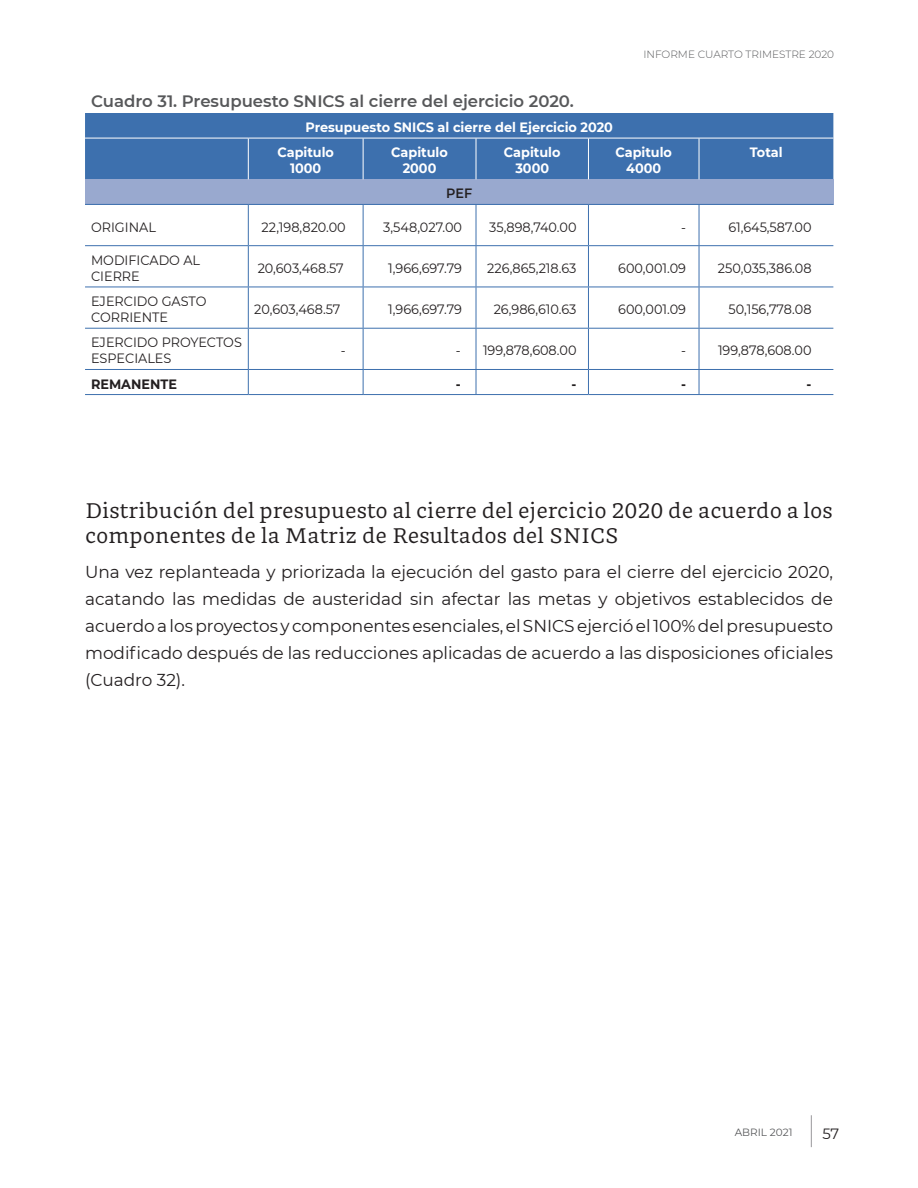
<style>
.page{position:relative;width:918px;height:1188px;background:#fff}
.page>*{position:absolute;margin:0;border:0;box-sizing:border-box;transform-origin:0 0}
.sub_title_3{font:21px/25.2px "GMX";color:#231f20}
.body_text{font:17.25px/27px "Montserrat";color:#231f20;text-align:justify}
.Title_table{font:600 16.5px "Montserrat";color:#57585a}
.t1{font:14.85px "Montserrat";color:#231f20}
.table_text{font:13.5px/16.2px "Montserrat";color:#231f20;scale:.95 1}
.table_text-2{font:700 13.5px/16.2px "Montserrat";color:#fff;text-align:center;scale:.95 1}
.table_text-3{font:700 13.5px "Montserrat";color:#231f20;scale:.95 1}
.table_text-4{font:600 13.5px "Montserrat";color:#231f20;scale:.95 1}
.t2{font:300 10.5px "Montserrat";color:#57585a}
.t3{font:10.5px "Montserrat";color:#57585a}
</style>
<div class="page">
<hr style="left:811px;top:1115px;width:1px;height:32px;background:#99989b">
<div style="left:85px;top:113px;width:748px;height:66px;background:#3d70ae"></div>
<div style="left:85px;top:179px;width:748px;height:25px;background:#99a9cf"></div>
<hr style="left:248px;top:138px;width:1px;height:41px;background:#fff">
<hr style="left:363px;top:138px;width:1px;height:41px;background:#fff">
<hr style="left:476px;top:138px;width:1px;height:41px;background:#fff">
<hr style="left:588px;top:138px;width:1px;height:41px;background:#fff">
<hr style="left:699px;top:138px;width:1px;height:41px;background:#fff">
<hr style="left:85px;top:204px;width:163px;height:1px;background:#3d70ae">
<hr style="left:85px;top:245px;width:163px;height:1px;background:#3d70ae">
<hr style="left:85px;top:287px;width:163px;height:1px;background:#3d70ae">
<hr style="left:85px;top:328px;width:163px;height:1px;background:#3d70ae">
<hr style="left:248px;top:205px;width:1px;height:40px;background:#3d70ae">
<hr style="left:248px;top:246px;width:1px;height:41px;background:#3d70ae">
<hr style="left:248px;top:287px;width:1px;height:41px;background:#3d70ae">
<hr style="left:248px;top:329px;width:1px;height:40px;background:#3d70ae">
<hr style="left:248px;top:204px;width:115px;height:1px;background:#3d70ae">
<hr style="left:363px;top:204px;width:113px;height:1px;background:#3d70ae">
<hr style="left:476px;top:204px;width:112px;height:1px;background:#3d70ae">
<hr style="left:588px;top:204px;width:111px;height:1px;background:#3d70ae">
<hr style="left:363px;top:205px;width:1px;height:40px;background:#3d70ae">
<hr style="left:476px;top:205px;width:1px;height:40px;background:#3d70ae">
<hr style="left:363px;top:246px;width:1px;height:41px;background:#3d70ae">
<hr style="left:476px;top:246px;width:1px;height:41px;background:#3d70ae">
<hr style="left:363px;top:287px;width:1px;height:41px;background:#3d70ae">
<hr style="left:476px;top:287px;width:1px;height:41px;background:#3d70ae">
<hr style="left:363px;top:329px;width:1px;height:40px;background:#3d70ae">
<hr style="left:476px;top:329px;width:1px;height:40px;background:#3d70ae">
<hr style="left:248px;top:245px;width:115px;height:1px;background:#3d70ae">
<hr style="left:363px;top:245px;width:113px;height:1px;background:#3d70ae">
<hr style="left:476px;top:245px;width:112px;height:1px;background:#3d70ae">
<hr style="left:588px;top:245px;width:111px;height:1px;background:#3d70ae">
<hr style="left:248px;top:287px;width:115px;height:1px;background:#3d70ae">
<hr style="left:363px;top:287px;width:113px;height:1px;background:#3d70ae">
<hr style="left:476px;top:287px;width:112px;height:1px;background:#3d70ae">
<hr style="left:588px;top:287px;width:111px;height:1px;background:#3d70ae">
<hr style="left:248px;top:328px;width:115px;height:1px;background:#3d70ae">
<hr style="left:363px;top:328px;width:113px;height:1px;background:#3d70ae">
<hr style="left:476px;top:328px;width:112px;height:1px;background:#3d70ae">
<hr style="left:588px;top:328px;width:111px;height:1px;background:#3d70ae">
<hr style="left:588px;top:205px;width:1px;height:40px;background:#3d70ae">
<hr style="left:699px;top:205px;width:1px;height:40px;background:#3d70ae">
<hr style="left:588px;top:246px;width:1px;height:41px;background:#3d70ae">
<hr style="left:699px;top:246px;width:1px;height:41px;background:#3d70ae">
<hr style="left:588px;top:287px;width:1px;height:41px;background:#3d70ae">
<hr style="left:699px;top:287px;width:1px;height:41px;background:#3d70ae">
<hr style="left:588px;top:329px;width:1px;height:40px;background:#3d70ae">
<hr style="left:699px;top:329px;width:1px;height:40px;background:#3d70ae">
<hr style="left:699px;top:204px;width:134px;height:1px;background:#3d70ae">
<hr style="left:699px;top:245px;width:134px;height:1px;background:#3d70ae">
<hr style="left:699px;top:287px;width:134px;height:1px;background:#3d70ae">
<hr style="left:699px;top:328px;width:134px;height:1px;background:#3d70ae">
<hr style="left:85px;top:369px;width:163px;height:1px;background:#3d70ae">
<hr style="left:248px;top:369px;width:115px;height:1px;background:#3d70ae">
<hr style="left:363px;top:369px;width:113px;height:1px;background:#3d70ae">
<hr style="left:476px;top:369px;width:112px;height:1px;background:#3d70ae">
<hr style="left:588px;top:369px;width:111px;height:1px;background:#3d70ae">
<hr style="left:699px;top:369px;width:134px;height:1px;background:#3d70ae">
<hr style="left:85px;top:394px;width:163px;height:1px;background:#3d70ae">
<hr style="left:248px;top:394px;width:115px;height:1px;background:#3d70ae">
<hr style="left:363px;top:394px;width:113px;height:1px;background:#3d70ae">
<hr style="left:476px;top:394px;width:112px;height:1px;background:#3d70ae">
<hr style="left:588px;top:394px;width:111px;height:1px;background:#3d70ae">
<hr style="left:699px;top:394px;width:134px;height:1px;background:#3d70ae">
<hr style="left:85px;top:138px;width:163px;height:1px;background:#fff">
<hr style="left:248px;top:138px;width:115px;height:1px;background:#fff">
<hr style="left:363px;top:138px;width:113px;height:1px;background:#fff">
<hr style="left:476px;top:138px;width:112px;height:1px;background:#fff">
<hr style="left:588px;top:138px;width:111px;height:1px;background:#fff">
<hr style="left:699px;top:138px;width:134px;height:1px;background:#fff">
<svg style="left:248px;top:370px;width:1px;height:24px"></svg>
<svg style="left:363px;top:370px;width:1px;height:24px"></svg>
<svg style="left:476px;top:370px;width:1px;height:24px"></svg>
<svg style="left:588px;top:370px;width:1px;height:24px"></svg>
<svg style="left:699px;top:370px;width:1px;height:24px"></svg>
<p class="t2" style="left:643px;top:47px;width:192px">INFORME CUARTO TRIMESTRE 2020</p>
<p class="Title_table" style="left:91px;top:89px;width:484px">Cuadro 31. Presupuesto SNICS al cierre del ejercicio 2020.</p>
<p class="table_text-2" style="left:305px;top:119px;width:325px">Presupuesto SNICS al cierre del Ejercicio 2020</p>
<p class="table_text-2" style="left:277px;top:144px;width:61px">Capitulo<br>1000</p>
<p class="table_text-2" style="left:391px;top:144px;width:61px">Capitulo<br>2000</p>
<p class="table_text-2" style="left:504px;top:144px;width:61px">Capitulo<br>3000</p>
<p class="table_text-2" style="left:615px;top:144px;width:61px">Capitulo<br>4000</p>
<p class="table_text-2" style="left:750px;top:144px;width:36px">Total</p>
<p class="table_text-4" style="left:446px;top:184px;width:29px">PEF</p>
<p class="table_text" style="left:91px;top:218px;width:70px">ORIGINAL</p>
<p class="table_text" style="left:262px;top:218px;width:90px">22,198,820.00</p>
<p class="table_text" style="left:383px;top:218px;width:84px">3,548,027.00</p>
<p class="table_text" style="left:489px;top:218px;width:93px">35,898,740.00</p>
<p class="table_text" style="left:681px;top:218px;width:7px">-</p>
<p class="table_text" style="left:728px;top:218px;width:89px">61,645,587.00</p>
<p class="table_text" style="left:91px;top:251px;width:116px">MODIFICADO AL<br>CIERRE</p>
<p class="table_text" style="left:258px;top:259px;width:92px">20,603,468.57</p>
<p class="table_text" style="left:388px;top:259px;width:79px">1,966,697.79</p>
<p class="table_text" style="left:487px;top:259px;width:95px">226,865,218.63</p>
<p class="table_text" style="left:618px;top:259px;width:73px">600,001.09</p>
<p class="table_text" style="left:718px;top:259px;width:100px">250,035,386.08</p>
<p class="table_text" style="left:91px;top:293px;width:123px">EJERCIDO GASTO<br>CORRIENTE</p>
<p class="table_text" style="left:254px;top:301px;width:92px">20,603,468.57</p>
<p class="table_text" style="left:388px;top:301px;width:79px">1,966,697.79</p>
<p class="table_text" style="left:494px;top:301px;width:89px">26,986,610.63</p>
<p class="table_text" style="left:618px;top:301px;width:73px">600,001.09</p>
<p class="table_text" style="left:729px;top:301px;width:89px">50,156,778.08</p>
<p class="table_text" style="left:91px;top:334px;width:160px">EJERCIDO PROYECTOS<br>ESPECIALES</p>
<p class="table_text" style="left:341px;top:342px;width:7px">-</p>
<p class="table_text" style="left:456px;top:342px;width:7px">-</p>
<p class="table_text" style="left:483px;top:342px;width:100px">199,878,608.00</p>
<p class="table_text" style="left:681px;top:342px;width:7px">-</p>
<p class="table_text" style="left:718px;top:342px;width:100px">199,878,608.00</p>
<p class="table_text-3" style="left:91px;top:374px;width:92px">REMANENTE</p>
<p class="table_text-3" style="left:456px;top:374px;width:7px">-</p>
<p class="table_text-3" style="left:572px;top:374px;width:7px">-</p>
<p class="table_text-3" style="left:681px;top:374px;width:7px">-</p>
<p class="table_text-3" style="left:807px;top:374px;width:7px">-</p>
<p class="sub_title_3" style="left:85px;top:498px;width:749px">Distribución del presupuesto al cierre del ejercicio 2020 de acuerdo a los componentes de la Matriz de Resultados del SNICS</p>
<p class="body_text" style="left:85px;top:558px;width:749px">Una vez replanteada y priorizada la ejecución del gasto para el cierre del ejercicio 2020, acatando las medidas de austeridad sin afectar las metas y objetivos establecidos de acuerdo a los proyectos y componentes esenciales, el SNICS ejerció el 100% del presupuesto modificado después de las reducciones aplicadas de acuerdo a las disposiciones oficiales (Cuadro 32).</p>
<p class="t3" style="left:735px;top:1125px;width:59px">ABRIL 2021</p>
<p class="t1" style="left:822px;top:1124px;width:18px">57</p>
</div>
